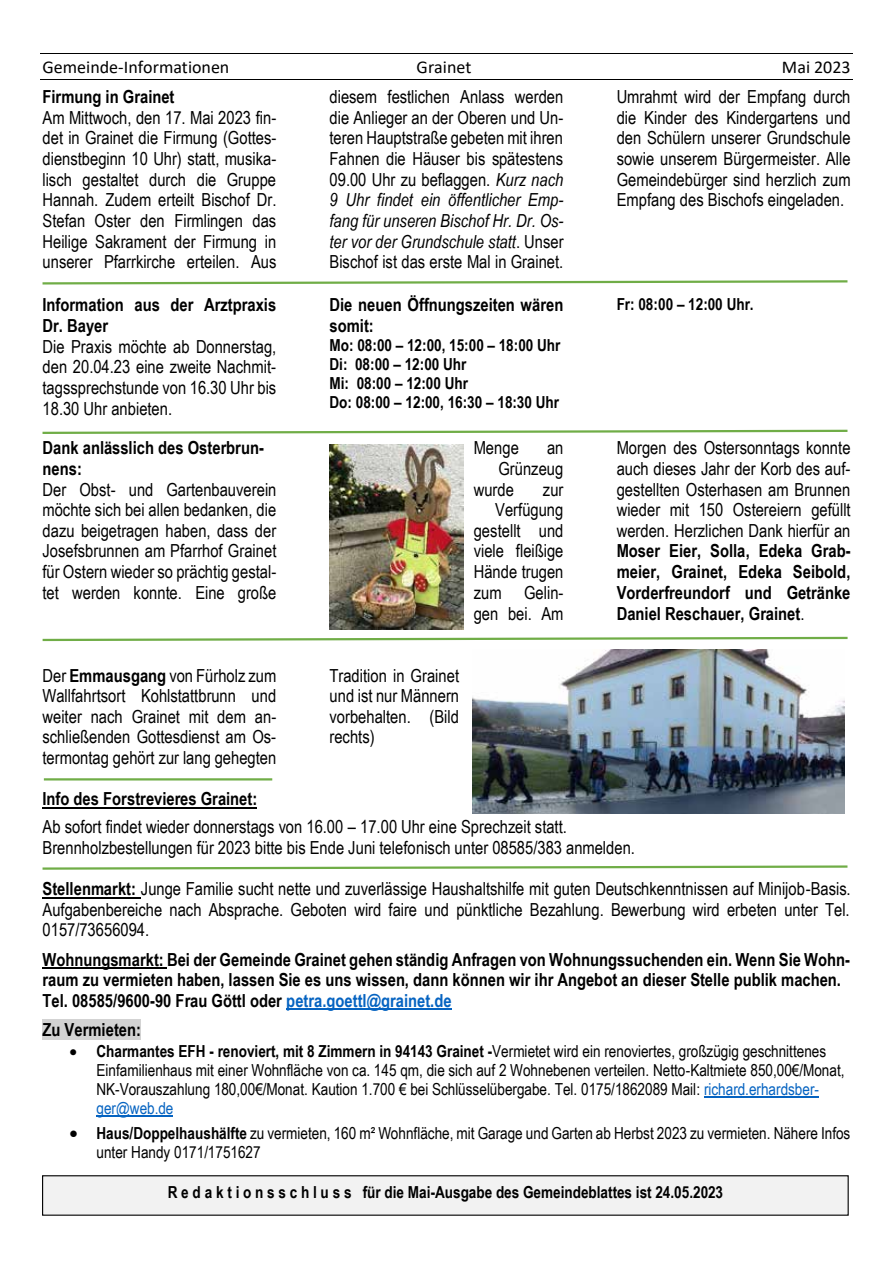
<style>
.page{position:relative;width:893px;height:1263px;background:#fff}
.page>*{position:absolute;margin:0;border:0;box-sizing:border-box;transform-origin:0 0}
.t1{font:18px/20.7px "Arial Narrow";color:#000;text-align:justify}
.t2{font:700 18px/20.7px "Arial Narrow";color:#000}
.t3{font:18px "Calibri";color:#000}
.t4{font:16.5px/18.9px "Arial Narrow";color:#000}
.t5{font:700 16.5px/18.9px "Arial Narrow";color:#000}
.s1{font-style:italic}
.s2{font-weight:400}
.s3{font-weight:700}
.s4{color:#0563c1}
</style>
<div class="page">
<hr style="left:40px;top:53px;width:813px;height:1px;background:#000">
<hr style="left:40px;top:79px;width:813px;height:1px;background:#000">
<hr style="left:42px;top:807px;width:215px;height:1px;background:#000">
<hr style="left:42px;top:897px;width:99px;height:1px;background:#000">
<hr style="left:42px;top:967px;width:125px;height:2px;background:#000">
<hr style="left:286px;top:1009px;width:166px;height:1px;background:#0563c1">
<div style="left:42px;top:1019px;width:99px;height:21px;background:#d3d3d3"></div>
<hr style="left:704px;top:1096px;width:115px;height:1px;background:#0563c1">
<hr style="left:97px;top:1115px;width:76px;height:2px;background:#0563c1">
<div style="left:43px;top:1176px;width:805px;height:39px;background:#f2f2f2"></div>
<div style="left:42px;top:1175px;width:807px;height:41px;border:1px solid #000"></div>
<img style="left:330px;top:445px;width:133px;height:184px">
<svg style="left:42px;top:280px;width:806px;height:5px"></svg>
<svg style="left:42px;top:429px;width:806px;height:5px"></svg>
<svg style="left:42px;top:865px;width:806px;height:5px"></svg>
<svg style="left:42px;top:636px;width:806px;height:6px"></svg>
<img style="left:472px;top:649px;width:372px;height:164px">
<hr style="left:44px;top:778px;width:228px;height:2px;background:#70ad47">
<p class="t3" style="left:42px;top:54px;width:188px">Gemeinde-Informationen</p>
<p class="t3" style="left:417px;top:54px;width:56px">Grainet</p>
<p class="t3" style="left:782px;top:54px;width:70px">Mai 2023</p>
<p class="t2" style="left:42px;top:85px;width:134px">Firmung in Grainet</p>
<p class="t1" style="left:42px;top:106px;width:236px">Am Mittwoch, den 17. Mai 2023 fin&shy;det in Grainet die Firmung (Gottes&shy;dienstbeginn 10 Uhr) statt, musika&shy;lisch gestaltet durch die Gruppe Hannah. Zudem erteilt Bischof Dr.<br>Stefan Oster den Firmlingen das Heilige Sakrament der Firmung in unserer Pfarrkirche erteilen. Aus</p>
<p class="t1" style="left:329px;top:86px;width:236px">diesem festlichen Anlass werden die Anlieger an der Oberen und Un&shy;teren Hauptstraße gebeten mit ihren Fahnen die Häuser bis spätestens 09.00 Uhr zu beflaggen. <span class="s1">Kurz nach 9 Uhr findet ein öffentlicher Emp&shy;fang für unseren Bischof Hr. Dr. Os&shy;ter vor der Grundschule statt</span>. Unser Bischof ist das erste Mal in Grainet.</p>
<p class="t1" style="left:617px;top:86px;width:236px">Umrahmt wird der Empfang durch die Kinder des Kindergartens und den Schülern unserer Grundschule sowie unserem Bürgermeister. Alle Gemeindebürger sind herzlich zum Empfang des Bischofs eingeladen.</p>
<p class="t2" style="left:42px;top:294px;width:235px">Information aus der Arztpraxis<br>Dr. Bayer</p>
<p class="t1" style="left:42px;top:335px;width:235px">Die Praxis möchte ab Donnerstag, den 20.04.23 eine zweite Nachmit&shy;tagssprechstunde von 16.30 Uhr bis 18.30 Uhr anbieten.</p>
<p class="t2" style="left:42px;top:437px;width:223px">Dank anlässlich des Osterbrun&shy;nens:</p>
<p class="t1" style="left:42px;top:478px;width:235px">Der Obst- und Gartenbauverein möchte sich bei allen bedanken, die dazu beigetragen haben, dass der Josefsbrunnen am Pfarrhof Grainet für Ostern wieder so prächtig gestal&shy;tet werden konnte. Eine große</p>
<p class="t2" style="left:329px;top:294px;width:235px">Die neuen Öffnungszeiten wären somit:</p>
<p class="t5" style="left:329px;top:335px;width:233px">Mo: 08:00 – 12:00, 15:00 – 18:00 Uhr<br>Di: 08:00 – 12:00 Uhr<br>Mi: 08:00 – 12:00 Uhr<br>Do: 08:00 – 12:00, 16:30 – 18:30 Uhr</p>
<p class="t1" style="left:474px;top:437px;width:47px">Menge</p>
<p class="t1" style="left:547px;top:437px;width:18px">an</p>
<p class="t1" style="left:498px;top:457px;width:66px">Grünzeug</p>
<p class="t1" style="left:474px;top:478px;width:42px">wurde</p>
<p class="t1" style="left:474px;top:478px;width:91px;text-align:right">zur<br>Verfügung gestellt und viele fleißige<br>Hände trugen zum Gelin&shy;gen bei. Am</p>
<p class="t5" style="left:617px;top:294px;width:139px">Fr: 08:00 – 12:00 Uhr.</p>
<p class="t1" style="left:617px;top:437px;width:235px">Morgen des Ostersonntags konnte auch dieses Jahr der Korb des auf&shy;gestellten Osterhasen am Brunnen wieder mit 150 Ostereiern gefüllt werden. Herzlichen Dank hierfür an</p>
<p class="t2" style="left:617px;top:540px;width:235px;text-align:justify">Moser Eier, Solla, Edeka Grab&shy;meier, Grainet, Edeka Seibold, Vorderfreundorf und Getränke Daniel Reschauer, Grainet<span class="s2">.</span></p>
<p class="t1" style="left:43px;top:664px;width:235px">Der <span class="s3">Emmausgang</span> von Fürholz zum Wallfahrtsort Kohlstattbrunn und weiter nach Grainet mit dem an&shy;schließenden Gottesdienst am Os&shy;termontag gehört zur lang gehegten</p>
<p class="t1" style="left:330px;top:664px;width:131px">Tradition in Grainet und ist nur Männern vorbehalten. (Bild rechts)</p>
<p class="t2" style="left:43px;top:788px;width:216px">Info des Forstrevieres Grainet:</p>
<p class="t1" style="left:42px;top:815px;width:594px">Ab sofort findet wieder donnerstags von 16.00 – 17.00 Uhr eine Sprechzeit statt.<br>Brennholzbestellungen für 2023 bitte bis Ende Juni telefonisch unter 08585/383 anmelden.</p>
<p class="t1" style="left:42px;top:878px;width:810px"><span class="s3">Stellenmarkt:</span> Junge Familie sucht nette und zuverlässige Haushaltshilfe mit guten Deutschkenntnissen auf Minijob-Basis.<br>Aufgabenbereiche nach Absprache. Geboten wird faire und pünktliche Bezahlung. Bewerbung wird erbeten unter Tel.<br>0157/73656094.</p>
<p class="t2" style="left:42px;top:948px;width:809px">Wohnungsmarkt: Bei der Gemeinde Grainet gehen ständig Anfragen von Wohnungssuchenden ein. Wenn Sie Wohn&shy;raum zu vermieten haben, lassen Sie es uns wissen, dann können wir ihr Angebot an dieser Stelle publik machen.<br>Tel. 08585/9600-90 Frau Göttl oder <span class="s4">petra.goettl@grainet.de</span></p>
<p class="t2" style="left:42px;top:1018px;width:100px">Zu Vermieten:</p>
<p class="t4" style="left:97px;top:1041px;width:749px;text-indent:-27px">• <span class="s3">Charmantes EFH - renoviert, mit 8 Zimmern in 94143 Grainet -</span>Vermietet wird ein renoviertes, großzügig geschnittenes Einfamilienhaus mit einer Wohnfläche von ca. 145 qm, die sich auf 2 Wohnebenen verteilen. Netto-Kaltmiete 850,00€/Monat, NK-Vorauszahlung 180,00€/Monat. Kaution 1.700 € bei Schlüsselübergabe. Tel. 0175/1862089 Mail: <span class="s4">richard.erhardsber&shy;ger@web.de</span></p>
<p class="t4" style="left:97px;top:1123px;width:755px;text-indent:-27px">• <span class="s3">Haus/Doppelhaushälfte</span> zu vermieten, 160 m² Wohnfläche, mit Garage und Garten ab Herbst 2023 zu vermieten. Nähere Infos unter Handy 0171/1751627</p>
<p class="t5" style="left:168px;top:1181px;width:557px">R e d a k t i o n s s c h l u s s für die Mai-Ausgabe des Gemeindeblattes ist 24.05.2023</p>
</div>
